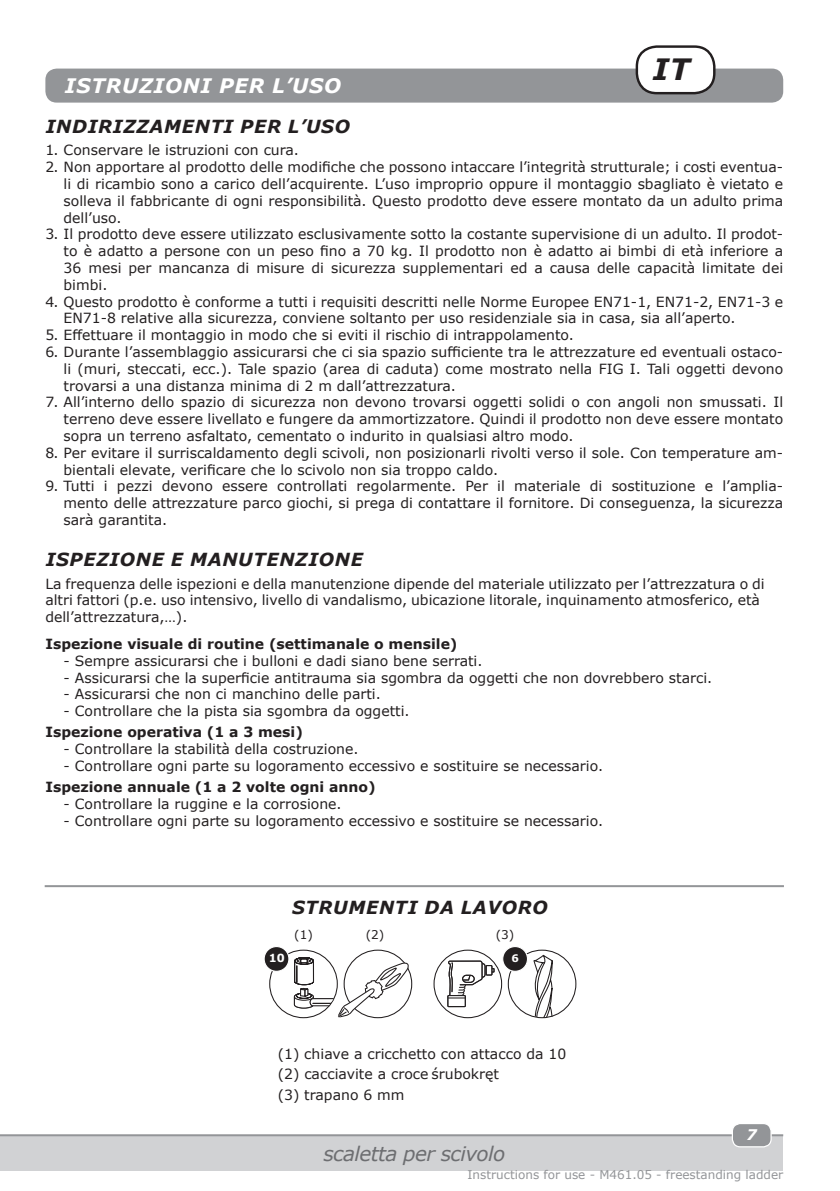
<style>
.page{position:relative;width:840px;height:1191px;background:#fff}
.page>*{position:absolute;margin:0;border:0;box-sizing:border-box;transform-origin:0 0}
.t1{font:italic 700 29.4px "Verdana";color:#231f20}
.t2{font:italic 700 20px "Verdana";letter-spacing:.035em;color:#fff}
.t3{font:italic 20px "Verdana";letter-spacing:-.03em;color:#6d6e71}
.t4{font:italic 700 18px "Verdana";letter-spacing:.035em;color:#231f20}
.t5{font:italic 700 14.6px "Verdana";color:#fff}
.t6{font:14px/16.8px "Verdana";color:#231f20;text-align:justify}
.t7{font:700 14px "Verdana";color:#231f20}
.t8{font:12px "Verdana";color:#939598}
.t9{font:12px "Verdana";color:#231f20}
.t10{font:700 11.2px "Verdana";color:#fff}
.t11{font:700 10.4px "Verdana";color:#fff}
</style>
<div class="page">
<div style="left:0;top:1135px;width:782px;height:35px;background:#d1d2d4"></div>
<hr style="left:0;top:1134px;width:782px;height:2px;background:#939598">
<div style="left:732px;top:1123px;width:38px;height:23px;background:#939598;border-radius:8px"></div>
<div style="left:731px;top:1123px;width:40px;height:24px;border:1px solid #fff;border-radius:8px"></div>
<div style="left:45px;top:69px;width:737px;height:34px;background:#939598;border-radius:11px"></div>
<div style="left:636px;top:47px;width:78px;height:46px;background:#fff;border-radius:20px"></div>
<div style="left:635px;top:45px;width:80px;height:49px;border:2px solid #231f20;border-radius:20px"></div>
<hr style="left:45px;top:885px;width:738px;height:2px;background:#939598">
<svg style="left:264px;top:946px;width:25px;height:25px"></svg>
<div style="left:263px;top:946px;width:26px;height:26px;border:1px solid #fff;border-radius:50%"></div>
<div style="left:507px;top:949px;width:69px;height:69px;border:1px solid #231f20;border-radius:50%"></div>
<div style="left:502px;top:946px;width:25px;height:25px;background:#231f20;border-radius:50%"></div>
<div style="left:502px;top:946px;width:25px;height:26px;border:1px solid #fff;border-radius:50%"></div>
<svg style="left:528px;top:954px;width:25px;height:64px"></svg>
<div style="left:433px;top:949px;width:69px;height:69px;border:1px solid #231f20;border-radius:50%"></div>
<div style="left:447px;top:995px;width:18px;height:12px;border:1px solid #231f20"></div>
<svg style="left:447px;top:960px;width:47px;height:39px"></svg>
<svg style="left:268px;top:949px;width:140px;height:69px"></svg>
<h2 class="t2" style="left:65px;top:77px;width:277px">ISTRUZIONI PER L’USO</h2>
<h1 class="t1" style="left:652px;top:56px;width:39px">IT</h1>
<p class="t4" style="left:46px;top:118px;width:305px">INDIRIZZAMENTI PER L’USO</p>
<p class="t6" style="left:45px;top:143px;width:255px">1. Conservare le istruzioni con cura.</p>
<p class="t6" style="left:63px;top:159px;width:720px;text-indent:-18px">2. Non apportare al prodotto delle modifiche che possono intaccare l’integrità strutturale; i costi eventua&shy;li di ricambio sono a carico dell’acquirente. L’uso improprio oppure il montaggio sbagliato è vietato e solleva il fabbricante di ogni responsibilità. Questo prodotto deve essere montato da un adulto prima dell’uso.</p>
<p class="t6" style="left:63px;top:227px;width:720px;text-indent:-18px">3. Il prodotto deve essere utilizzato esclusivamente sotto la costante supervisione di un adulto. Il prodot&shy;to è adatto a persone con un peso fino a 70 kg. Il prodotto non è adatto ai bimbi di età inferiore a 36 mesi per mancanza di misure di sicurezza supplementari ed a causa delle capacità limitate dei bimbi.</p>
<p class="t6" style="left:63px;top:294px;width:720px;text-indent:-18px">4. Questo prodotto è conforme a tutti i requisiti descritti nelle Norme Europee EN71-1, EN71-2, EN71-3 e<br>EN71-8 relative alla sicurezza, conviene soltanto per uso residenziale sia in casa, sia all’aperto.</p>
<p class="t6" style="left:45px;top:327px;width:529px">5. Effettuare il montaggio in modo che si eviti il rischio di intrappolamento.</p>
<p class="t6" style="left:63px;top:344px;width:720px;text-indent:-18px">6. Durante l’assemblaggio assicurarsi che ci sia spazio sufficiente tra le attrezzature ed eventuali ostaco&shy;li (muri, steccati, ecc.). Tale spazio (area di caduta) come mostrato nella FIG I. Tali oggetti devono trovarsi a una distanza minima di 2 m dall’attrezzatura.</p>
<p class="t6" style="left:63px;top:395px;width:720px;text-indent:-18px">7. All’interno dello spazio di sicurezza non devono trovarsi oggetti solidi o con angoli non smussati. Il terreno deve essere livellato e fungere da ammortizzatore. Quindi il prodotto non deve essere montato sopra un terreno asfaltato, cementato o indurito in qualsiasi altro modo.</p>
<p class="t6" style="left:63px;top:445px;width:720px;text-indent:-18px">8. Per evitare il surriscaldamento degli scivoli, non posizionarli rivolti verso il sole. Con temperature am&shy;bientali elevate, verificare che lo scivolo non sia troppo caldo.</p>
<p class="t6" style="left:63px;top:479px;width:720px;text-indent:-18px">9. Tutti i pezzi devono essere controllati regolarmente. Per il materiale di sostituzione e l’amplia&shy;mento delle attrezzature parco giochi, si prega di contattare il fornitore. Di conseguenza, la sicurezza sarà garantita.</p>
<p class="t4" style="left:46px;top:551px;width:318px">ISPEZIONE E MANUTENZIONE</p>
<p class="t6" style="left:45px;top:576px;width:720px;text-align:left">La frequenza delle ispezioni e della manutenzione dipende del materiale utilizzato per l’attrezzatura o di altri fattori (p.e. uso intensivo, livello di vandalismo, ubicazione litorale, inquinamento atmosferico, età dell’attrezzatura,…).</p>
<p class="t7" style="left:45px;top:637px;width:413px">Ispezione visuale di routine (settimanale o mensile)</p>
<p class="t6" style="left:63px;top:653px;width:420px">- Sempre assicurarsi che i bulloni e dadi siano bene serrati.</p>
<p class="t6" style="left:63px;top:669px;width:650px">- Assicurarsi che la superficie antitrauma sia sgombra da oggetti che non dovrebbero starci.</p>
<p class="t6" style="left:63px;top:686px;width:319px">- Assicurarsi che non ci manchino delle parti.</p>
<p class="t6" style="left:63px;top:703px;width:347px">- Controllare che la pista sia sgombra da oggetti.</p>
<p class="t7" style="left:45px;top:725px;width:259px">Ispezione operativa (1 a 3 mesi)</p>
<p class="t6" style="left:63px;top:741px;width:296px">- Controllare la stabilità della costruzione.</p>
<p class="t6" style="left:63px;top:758px;width:541px">- Controllare ogni parte su logoramento eccessivo e sostituire se necessario.</p>
<p class="t7" style="left:45px;top:780px;width:331px">Ispezione annuale (1 a 2 volte ogni anno)</p>
<p class="t6" style="left:63px;top:796px;width:279px">- Controllare la ruggine e la corrosione.</p>
<p class="t6" style="left:63px;top:813px;width:541px">- Controllare ogni parte su logoramento eccessivo e sostituire se necessario.</p>
<p class="t4" style="left:292px;top:899px;width:257px">STRUMENTI DA LAVORO</p>
<p class="t9" style="left:294px;top:929px;width:20px">(1)</p>
<p class="t9" style="left:365px;top:929px;width:20px">(2)</p>
<p class="t9" style="left:495px;top:929px;width:20px">(3)</p>
<p class="t10" style="left:269px;top:951px;width:17px">10</p>
<p class="t11" style="left:511px;top:952px;width:9px">6</p>
<p class="t6" style="left:277px;top:1044px;width:290px;line-height:20.2px;text-align:left">(1) chiave a cricchetto con attacco da 10 (2) cacciavite a croce śrubokręt<br>(3) trapano 6 mm</p>
<p class="t5" style="left:746px;top:1128px;width:12px">7</p>
<p class="t8" style="left:467px;top:1169px;width:317px">Instructions for use - M461.05 - freestanding ladder</p>
<h2 class="t3" style="left:323px;top:1145px;width:183px">scaletta per scivolo</h2>
</div>
